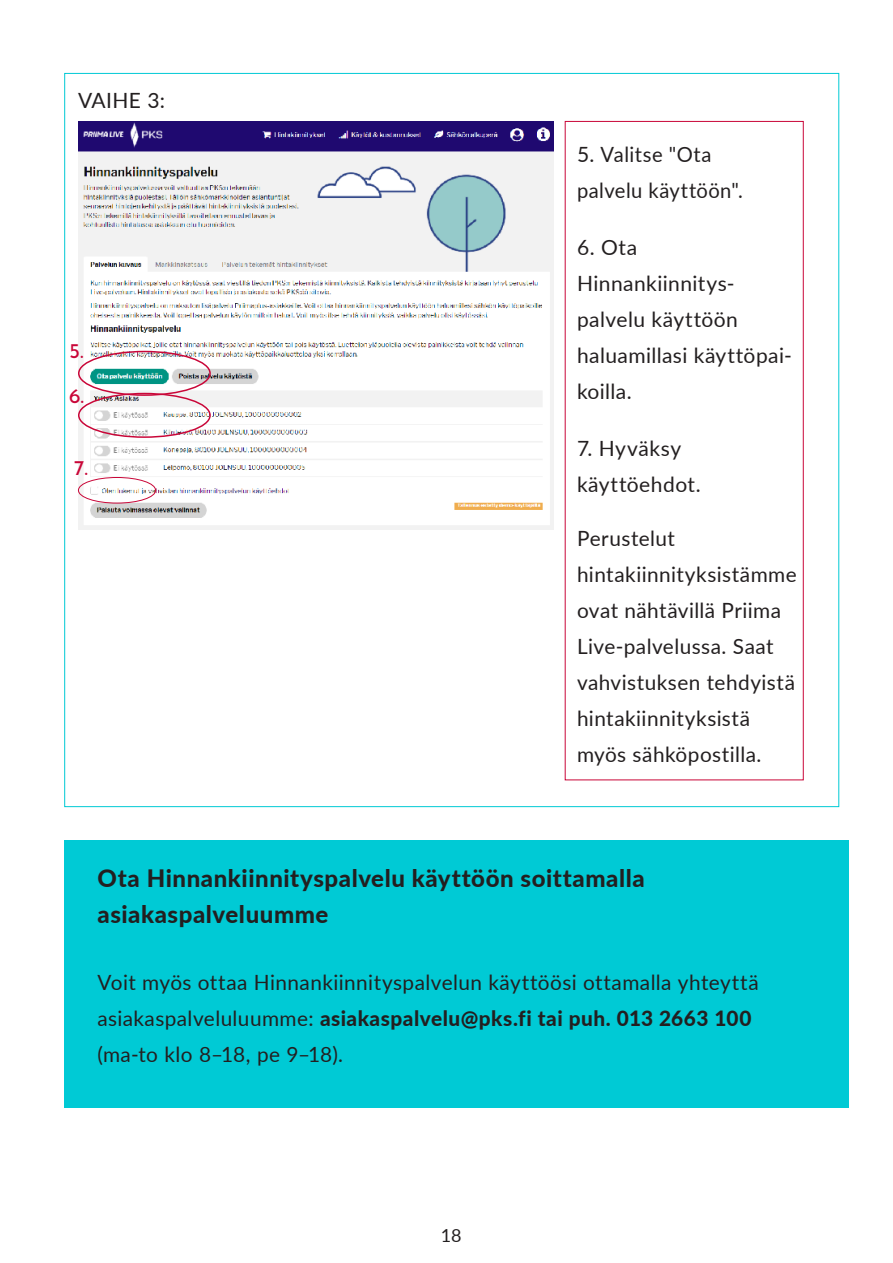
<style>
.page{position:relative;width:893px;height:1263px;background:#fff}
.page>*{position:absolute;margin:0;border:0;box-sizing:border-box;transform-origin:0 0}
.Body_Text{font:800 24px/36px "Lato";letter-spacing:.025em;color:#231f20}
.Leipäteksti__Lato_re{font:21px/36px "Lato";letter-spacing:.02em;color:#231f20}
.Body_Text-2{font:21px "Lato";letter-spacing:.02em;color:#231f20}
.Otsikko_3__Red{font:21px "Josefin Sans";color:#c90638}
.t1{font:18px "Lato";color:#231f20}
.s1{font-weight:800}
</style>
<div class="page">
<div style="left:64px;top:840px;width:785px;height:268px;background:#00cad5"></div>
<img style="left:78px;top:121px;width:475px;height:408px">
<div style="left:78px;top:351px;width:133px;height:45px;border:2px solid #c90638;border-radius:50%"></div>
<div style="left:78px;top:393px;width:133px;height:45px;border:2px solid #c90638;border-radius:50%"></div>
<div style="left:78px;top:477px;width:78px;height:26px;border:1px solid #c90638;border-radius:50%"></div>
<p class="Body_Text-2" style="left:78px;top:85px;width:89px">VAIHE 3:</p>
<p class="Otsikko_3__Red" style="left:69px;top:333px;width:16px">5.</p>
<p class="Otsikko_3__Red" style="left:69px;top:378px;width:16px">6.</p>
<p class="Otsikko_3__Red" style="left:74px;top:450px;width:15px">7.</p>
<p class="Leipäteksti__Lato_re" style="left:577px;top:135px;width:168px">5. Valitse "Ota palvelu käyttöön".</p>
<p class="Leipäteksti__Lato_re" style="left:577px;top:228px;width:216px">6. Ota<br>Hinnankiinnitys&shy;palvelu käyttöön haluamillasi käyttöpai&shy;koilla.</p>
<p class="Leipäteksti__Lato_re" style="left:577px;top:429px;width:125px">7. Hyväksy käyttöehdot.</p>
<p class="Leipäteksti__Lato_re" style="left:577px;top:519px;width:221px">Perustelut hintakiinnityksistämme ovat nähtävillä Priima<br>Live-palvelussa. Saat vahvistuksen tehdyistä hintakiinnityksistä myös sähköpostilla.</p>
<p class="Body_Text" style="left:98px;top:859px;width:549px">Ota Hinnankiinnityspalvelu käyttöön soittamalla asiakaspalveluumme</p>
<p class="Leipäteksti__Lato_re" style="left:98px;top:963px;width:663px">Voit myös ottaa Hinnankiinnityspalvelun käyttöösi ottamalla yhteyttä asiakaspalveluluumme: <span class="s1">asiakaspalvelu@pks.fi tai puh. 013 2663 100 </span>(ma-to klo 8–18, pe 9–18).</p>
<p class="t1" style="left:441px;top:1223px;width:22px">18</p>
</div>
